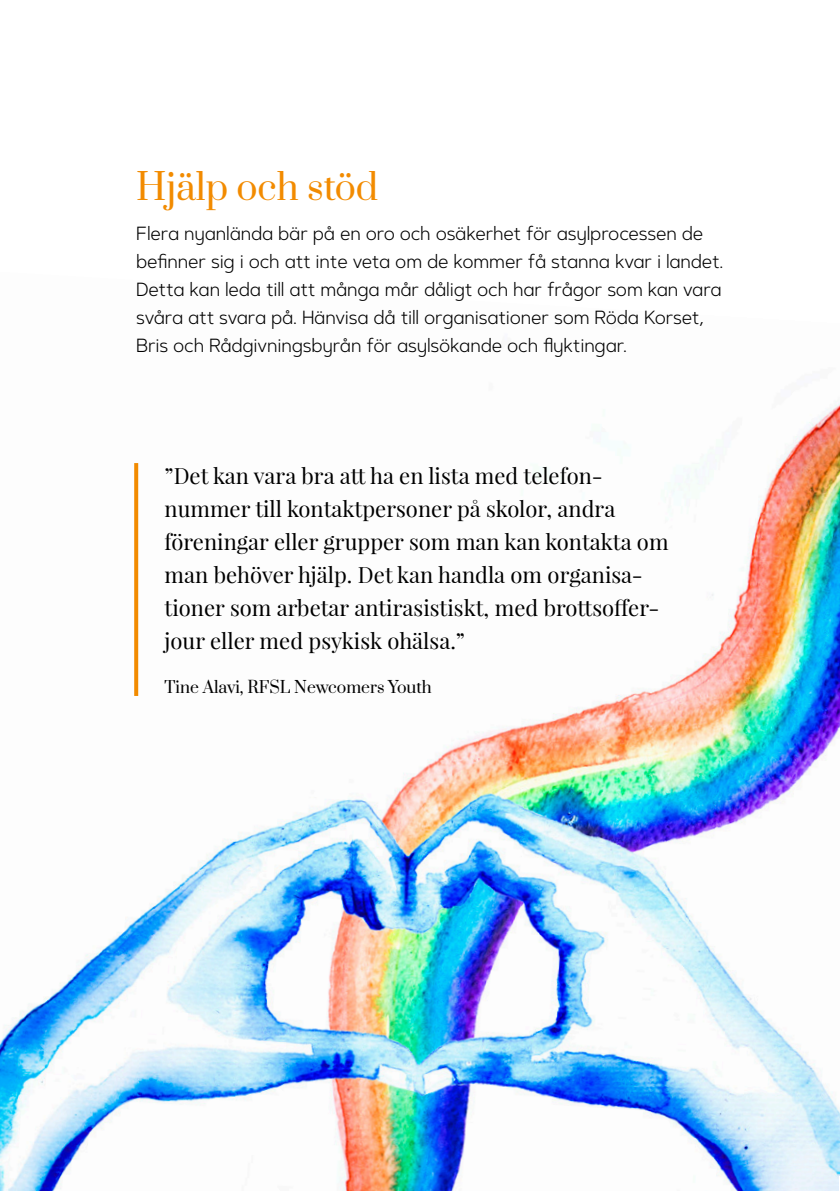
<style>
.page{position:relative;width:840px;height:1191px;background:#fff}
.page>*{position:absolute;margin:0;border:0;box-sizing:border-box;transform-origin:0 0}
.Bröd{font:36px "Prata";color:#f28b00}
.Bröd-2{font:22px/33px "Playfair Display";color:#000}
.Bröd-3{font:300 19px/28px "Artegra Sans Alt";letter-spacing:-.01em;color:#000}
.Bröd-4{font:16.2px "Prata";color:#000}
</style>
<div class="page">
<img style="left:0;top:401px;width:839px;height:790px">
<svg style="left:134px;top:463px;width:4px;height:233px"></svg>
<p class="Bröd" style="left:136px;top:157px;width:243px">Hjälp och stöd</p>
<p class="Bröd-3" style="left:136px;top:219px;width:588px">Flera nyanlända bär på en oro och osäkerhet för asylprocessen de befinner sig i och att inte veta om de kommer få stanna kvar i landet.<br>Detta kan leda till att många mår dåligt och har frågor som kan vara svåra att svara på. Hänvisa då till organisationer som Röda Korset, Bris och Rådgivningsbyrån för asylsökande och flyktingar.</p>
<p class="Bröd-2" style="left:164px;top:459px;width:505px">”Det kan vara bra att ha en lista med telefon&shy;nummer till kontaktpersoner på skolor, andra föreningar eller grupper som man kan kontakta om man behöver hjälp. Det kan handla om organisa&shy;tioner som arbetar antirasistiskt, med brottsoffer&shy;jour eller med psykisk ohälsa.”</p>
<p class="Bröd-4" style="left:164px;top:673px;width:268px">Tine Alavi, RFSL Newcomers Youth</p>
</div>
